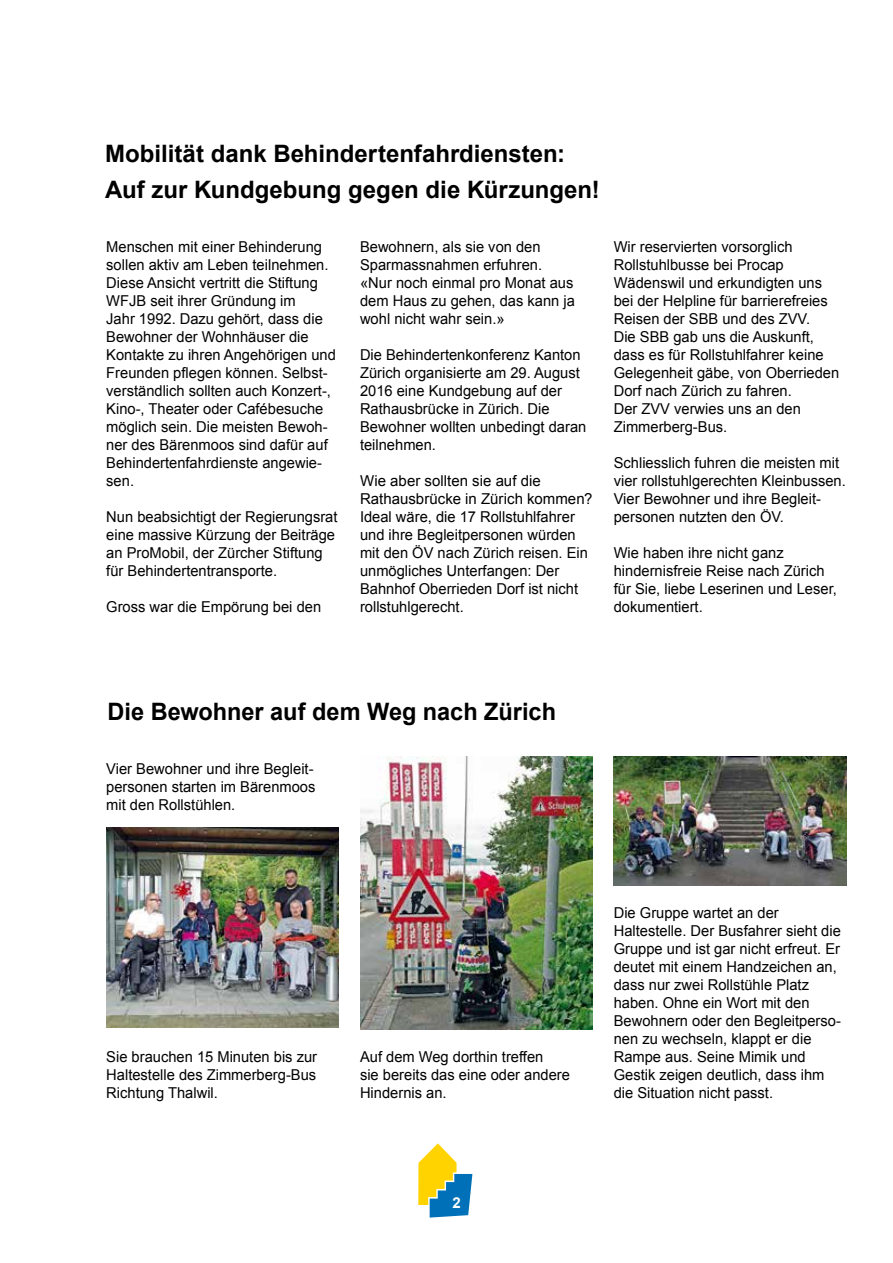
<style>
.page{position:relative;width:893px;height:1263px;background:#fff}
.page>*{position:absolute;margin:0;border:0;box-sizing:border-box;transform-origin:0 0}
.t1{font:700 24px/36px "Arial";color:#000}
.t2{font:15px/18px "Arial";color:#000}
.t3{font:700 15px "Arial";color:#fff}
</style>
<div class="page">
<svg style="left:418px;top:1143px;width:54px;height:74px"></svg>
<img style="left:614px;top:757px;width:232px;height:128px">
<img style="left:360px;top:757px;width:232px;height:272px">
<img style="left:106px;top:828px;width:233px;height:199px">
<h1 class="t1" style="left:105px;top:136px;width:496px">Mobilität dank Behindertenfahrdiensten:<br>Auf zur Kundgebung gegen die Kürzungen!</h1>
<p class="t2" style="left:106px;top:238px;width:231px">Menschen mit einer Behinderung sollen aktiv am Leben teilnehmen.<br>Diese Ansicht vertritt die Stiftung<br>WFJB seit ihrer Gründung im<br>Jahr 1992. Dazu gehört, dass die<br>Bewohner der Wohnhäuser die<br>Kontakte zu ihren Angehörigen und<br>Freunden pflegen können. Selbst&shy;verständlich sollten auch Konzert-,<br>Kino-, Theater oder Cafébesuche möglich sein. Die meisten Bewoh&shy;ner des Bärenmoos sind dafür auf<br>Behindertenfahrdienste angewie&shy;sen.</p>
<p class="t2" style="left:106px;top:508px;width:233px">Nun beabsichtigt der Regierungsrat eine massive Kürzung der Beiträge an ProMobil, der Zürcher Stiftung für Behindertentransporte.</p>
<p class="t2" style="left:106px;top:598px;width:216px">Gross war die Empörung bei den</p>
<p class="t2" style="left:360px;top:238px;width:216px">Bewohnern, als sie von den<br>Sparmassnahmen erfuhren. «Nur noch einmal pro Monat aus dem Haus zu gehen, das kann ja wohl nicht wahr sein.»</p>
<p class="t2" style="left:360px;top:346px;width:228px">Die Behindertenkonferenz Kanton<br>Zürich organisierte am 29. August<br>2016 eine Kundgebung auf der<br>Rathausbrücke in Zürich. Die<br>Bewohner wollten unbedingt daran teilnehmen.</p>
<p class="t2" style="left:360px;top:472px;width:234px">Wie aber sollten sie auf die<br>Rathausbrücke in Zürich kommen?<br>Ideal wäre, die 17 Rollstuhlfahrer und ihre Begleitpersonen würden mit den ÖV nach Zürich reisen. Ein unmögliches Unterfangen: Der<br>Bahnhof Oberrieden Dorf ist nicht rollstuhlgerecht.</p>
<p class="t2" style="left:614px;top:238px;width:227px">Wir reservierten vorsorglich<br>Rollstuhlbusse bei Procap<br>Wädenswil und erkundigten uns bei der Helpline für barrierefreies<br>Reisen der SBB und des ZVV.<br>Die SBB gab uns die Auskunft, dass es für Rollstuhlfahrer keine<br>Gelegenheit gäbe, von Oberrieden<br>Dorf nach Zürich zu fahren.<br>Der ZVV verwies uns an den<br>Zimmerberg-Bus.</p>
<p class="t2" style="left:614px;top:454px;width:234px">Schliesslich fuhren die meisten mit vier rollstuhlgerechten Kleinbussen.<br>Vier Bewohner und ihre Begleit&shy;personen nutzten den ÖV.</p>
<p class="t2" style="left:614px;top:544px;width:225px">Wie haben ihre nicht ganz hindernisfreie Reise nach Zürich für Sie, liebe Leserinen und Leser, dokumentiert.</p>
<h1 class="t1" style="left:108px;top:694px;width:450px">Die Bewohner auf dem Weg nach Zürich</h1>
<p class="t2" style="left:106px;top:760px;width:211px">Vier Bewohner und ihre Begleit&shy;personen starten im Bärenmoos mit den Rollstühlen.</p>
<p class="t2" style="left:106px;top:1048px;width:212px;text-align:justify">Sie brauchen 15 Minuten bis zur Haltestelle des Zimmerberg-Bus Richtung Thalwil.</p>
<p class="t2" style="left:360px;top:1048px;width:211px">Auf dem Weg dorthin treffen<br>sie bereits das eine oder andere<br>Hindernis an.</p>
<p class="t3" style="left:453px;top:1194px;width:10px">2</p>
<p class="t2" style="left:614px;top:904px;width:229px">Die Gruppe wartet an der<br>Haltestelle. Der Busfahrer sieht die<br>Gruppe und ist gar nicht erfreut. Er deutet mit einem Handzeichen an, dass nur zwei Rollstühle Platz haben. Ohne ein Wort mit den<br>Bewohnern oder den Begleitperso&shy;nen zu wechseln, klappt er die<br>Rampe aus. Seine Mimik und<br>Gestik zeigen deutlich, dass ihm die Situation nicht passt.</p>
</div>
